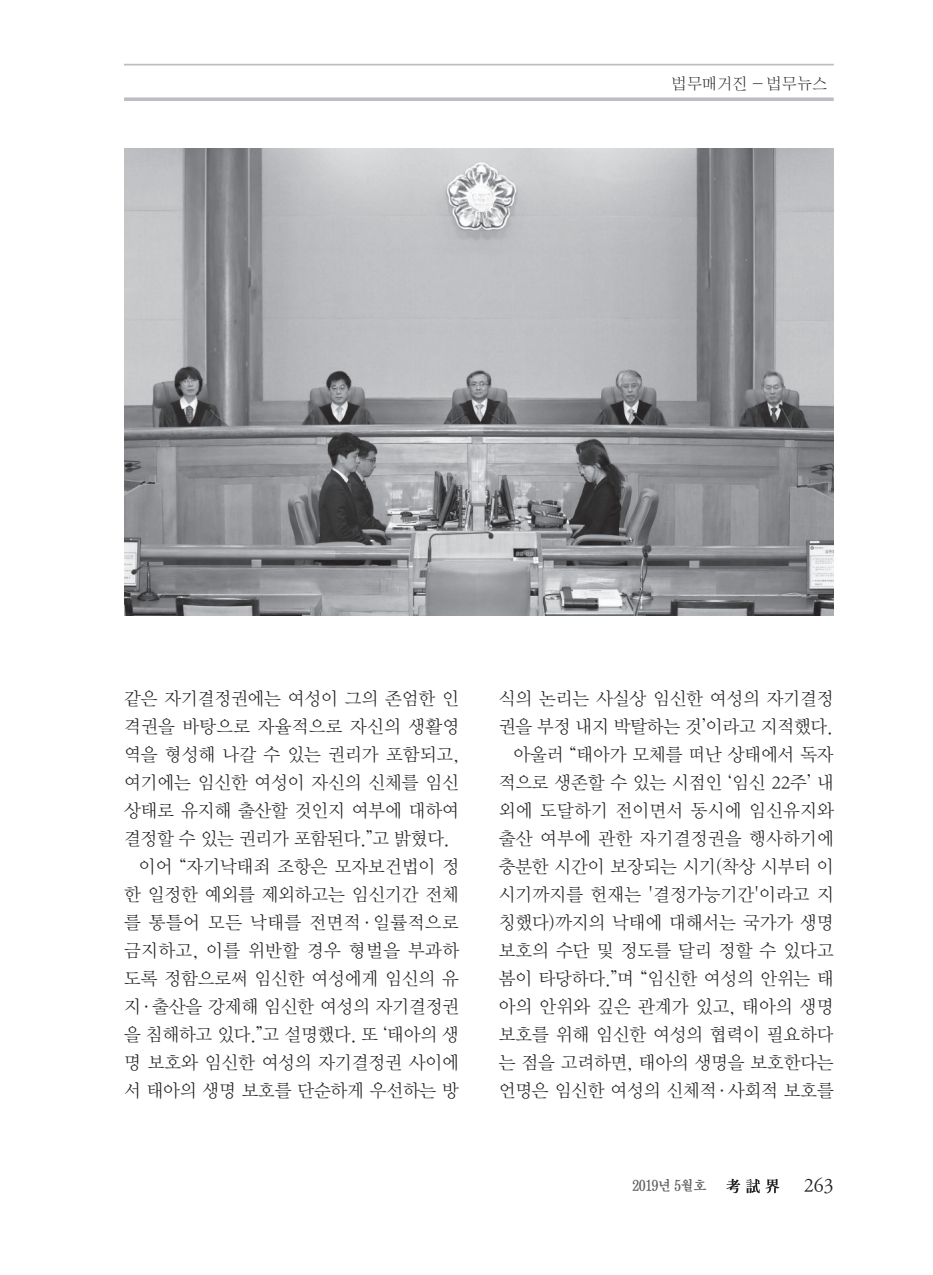
<style>
.page{position:relative;width:933px;height:1275px;background:#fff}
.page>*{position:absolute;margin:0;border:0;box-sizing:border-box;transform-origin:0 0}
.t1{font:19.25px "DX Nmu Std 30";color:#231f20}
.t2{font:18.38px/28px "DX Nmu Std 20";letter-spacing:-.005em;color:#231f20;text-align:right}
.t3{font:18.38px "DX Nmu Std 20";letter-spacing:.025em;color:#231f20}
.t4{font:18.38px "DX Nmu Std 20";letter-spacing:.015em;color:#231f20}
.t5{font:15.75px "DX Shnm Std";letter-spacing:-.01em;color:#231f20}
.t6{font:14px "D Xmu Std 40";letter-spacing:-.05em;color:#5a5a5d;scale:.95 1}
</style>
<div class="page">
<svg style="left:124px;top:97px;width:709px;height:4px;background:#c4c4c7"></svg>
<hr style="left:124px;top:64px;width:709px;height:2px;background:#bcbdc0">
<svg style="left:726px;top:1179px;width:14px;height:14px"></svg>
<svg style="left:746px;top:1179px;width:33px;height:14px"></svg>
<img style="left:124px;top:149px;width:709px;height:466px">
<p class="t5" style="left:672px;top:76px;width:157px">법무매거진 - 법무뉴스</p>
<p class="t2" style="left:124px;top:685px;width:336px">같은 자기결정권에는 여성이 그의 존엄한 인</p>
<p class="t4" style="left:124px;top:718px;width:336px">격권을 바탕으로 자율적으로 자신의 생활영</p>
<p class="t2" style="left:124px;top:741px;width:336px">역을 형성해 나갈 수 있는 권리가 포함되고,</p>
<p class="t2" style="left:124px;top:769px;width:336px">여기에는 임신한 여성이 자신의 신체를 임신</p>
<p class="t2" style="left:124px;top:797px;width:336px">상태로 유지해 출산할 것인지 여부에 대하여</p>
<p class="t2" style="left:124px;top:825px;width:327px">결정할 수 있는 권리가 포함된다.”고 밝혔다.</p>
<p class="t2" style="left:139px;top:853px;width:322px">이어 “자기낙태죄 조항은 모자보건법이 정</p>
<p class="t2" style="left:124px;top:881px;width:336px">한 일정한 예외를 제외하고는 임신기간 전체</p>
<p class="t3" style="left:124px;top:914px;width:336px">를 통틀어 모든 낙태를 전면적·일률적으로</p>
<p class="t3" style="left:124px;top:942px;width:336px">금지하고, 이를 위반할 경우 형벌을 부과하</p>
<p class="t2" style="left:124px;top:965px;width:336px">도록 정함으로써 임신한 여성에게 임신의 유</p>
<p class="t2" style="left:124px;top:993px;width:336px">지·출산을 강제해 임신한 여성의 자기결정권</p>
<p class="t2" style="left:124px;top:1021px;width:336px">을 침해하고 있다.”고 설명했다. 또 ‘태아의 생</p>
<p class="t2" style="left:124px;top:1049px;width:336px">명 보호와 임신한 여성의 자기결정권 사이에</p>
<p class="t2" style="left:124px;top:1077px;width:336px">서 태아의 생명 보호를 단순하게 우선하는 방</p>
<p class="t2" style="left:499px;top:685px;width:336px">식의 논리는 사실상 임신한 여성의 자기결정 권을 부정 내지 박탈하는 것’이라고 지적했다. 아울러 “태아가 모체를 떠난 상태에서 독자 적으로 생존할 수 있는 시점인 ‘임신 22주’ 내 외에 도달하기 전이면서 동시에 임신유지와 출산 여부에 관한 자기결정권을 행사하기에 충분한 시간이 보장되는 시기(착상 시부터 이 시기까지를 헌재는 '결정가능기간'이라고 지 칭했다)까지의 낙태에 대해서는 국가가 생명 보호의 수단 및 정도를 달리 정할 수 있다고 봄이 타당하다.”며 “임신한 여성의 안위는 태 아의 안위와 깊은 관계가 있고, 태아의 생명 보호를 위해 임신한 여성의 협력이 필요하다 는 점을 고려하면, 태아의 생명을 보호한다는 언명은 임신한 여성의 신체적·사회적 보호를</p>
<p class="t6" style="left:632px;top:1179px;width:80px">2019년 5월호</p>
<p class="t1" style="left:804px;top:1176px;width:31px">263</p>
</div>
